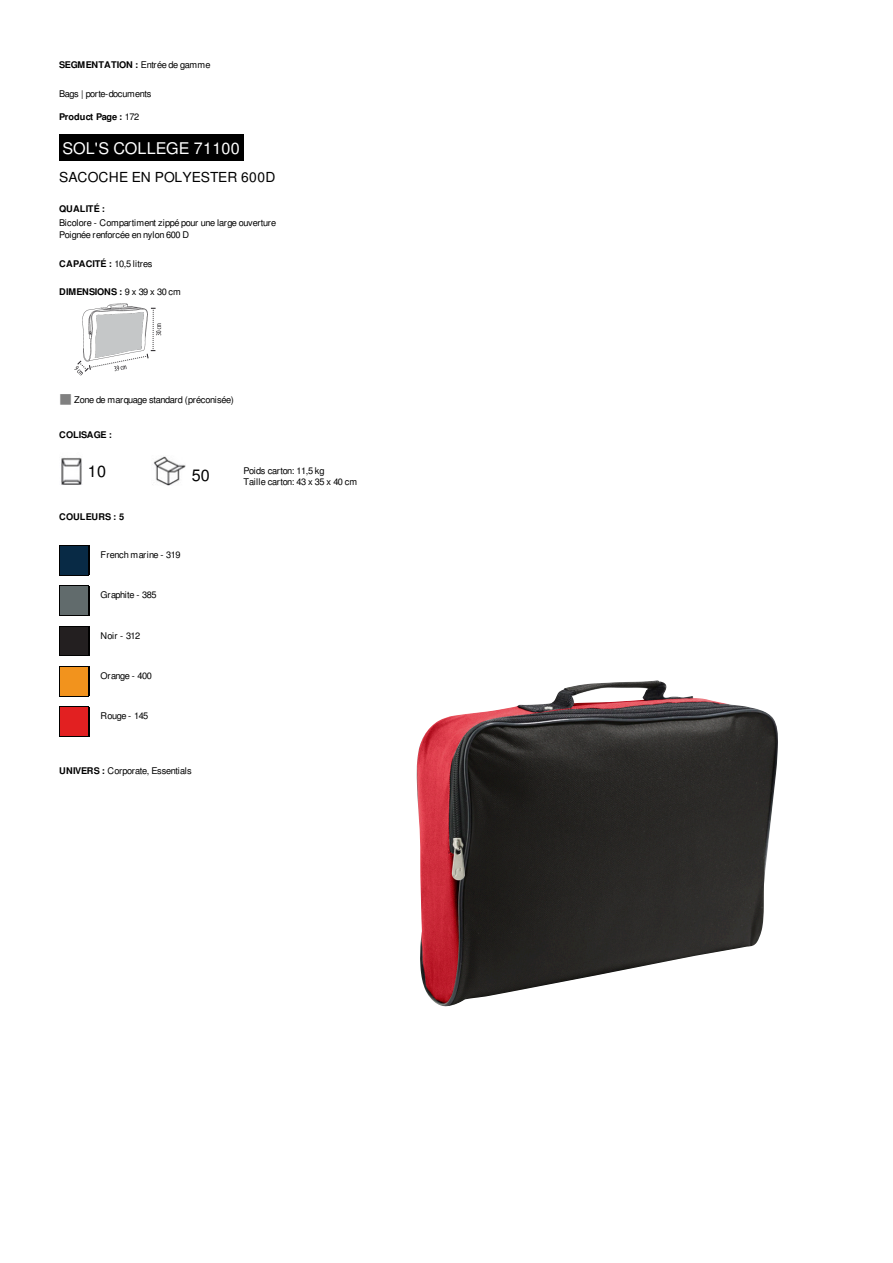
<style>
.page{position:relative;width:893px;height:1263px;background:#fff}
.page>*{position:absolute;margin:0;border:0;box-sizing:border-box;transform-origin:0 0}
.t1{font:16.2px "Nimbus San L";letter-spacing:.01em;color:#fff}
.t2{font:16.2px "Nimbus San L";color:#000}
.t3{font:13.8px "Nimbus San L";color:#000}
.t4{font:9.15px/13.8px "Nimbus San L";letter-spacing:-.055em;color:#000}
.t5{font:9.15px/11.6px "Nimbus San L";letter-spacing:-.03em;color:#000}
.t6{font:700 9.15px "Nimbus San L";letter-spacing:-.015em;color:#000}
.t7{font:9.15px "Nimbus San L";color:#000}
.t8{font:700 9.15px "Nimbus San L";letter-spacing:.03em;color:#000}
.s1{font-weight:400}
.s2{font-weight:700}
.s3{font-family:"DejaVu Sans";font-size:13.8px;color:#808080}
</style>
<div class="page">
<hr style="left:59px;top:545px;width:30px;height:1px;background:#000">
<hr style="left:59px;top:574px;width:30px;height:1px;background:#000">
<hr style="left:59px;top:545px;width:1px;height:30px;background:#000">
<hr style="left:88px;top:545px;width:1px;height:30px;background:#000">
<img style="left:60px;top:546px;width:28px;height:28px">
<hr style="left:59px;top:586px;width:30px;height:1px;background:#000">
<hr style="left:59px;top:614px;width:30px;height:2px;background:#000">
<hr style="left:59px;top:586px;width:1px;height:30px;background:#000">
<hr style="left:88px;top:586px;width:1px;height:30px;background:#000">
<img style="left:60px;top:587px;width:28px;height:27px">
<hr style="left:59px;top:626px;width:30px;height:1px;background:#000">
<hr style="left:59px;top:655px;width:30px;height:1px;background:#000">
<hr style="left:59px;top:626px;width:1px;height:30px;background:#000">
<hr style="left:88px;top:626px;width:1px;height:30px;background:#000">
<img style="left:60px;top:627px;width:28px;height:28px">
<hr style="left:59px;top:666px;width:30px;height:1px;background:#000">
<hr style="left:59px;top:695px;width:30px;height:1px;background:#000">
<hr style="left:59px;top:666px;width:1px;height:30px;background:#000">
<hr style="left:88px;top:666px;width:1px;height:30px;background:#000">
<img style="left:60px;top:667px;width:28px;height:28px">
<hr style="left:59px;top:707px;width:30px;height:1px;background:#000">
<hr style="left:59px;top:735px;width:30px;height:2px;background:#000">
<hr style="left:59px;top:707px;width:1px;height:30px;background:#000">
<hr style="left:88px;top:707px;width:1px;height:30px;background:#000">
<img style="left:60px;top:708px;width:28px;height:27px">
<div style="left:59px;top:134px;width:184px;height:27px;background:#000"></div>
<img style="left:74px;top:303px;width:88px;height:73px">
<img style="left:61px;top:457px;width:21px;height:28px">
<img style="left:152px;top:456px;width:34px;height:29px">
<img style="left:417px;top:680px;width:361px;height:326px">
<p class="t6" style="left:59px;top:60px;width:153px">SEGMENTATION : <span class="s1">Entrée de gamme</span></p>
<p class="t4" style="left:59px;top:88px;width:94px">Bags | porte-documents</p>
<p class="t6" style="left:59px;top:112px;width:82px">Product Page : <span class="s1">172</span></p>
<p class="t1" style="left:63px;top:142px;width:179px">SOL'S COLLEGE 71100</p>
<p class="t3" style="left:59px;top:172px;width:218px">SACOCHE EN POLYESTER 600D</p>
<p class="t4" style="left:59px;top:203px;width:219px"><span class="s2">QUALITÉ :<br></span>Bicolore - Compartiment zippé pour une large ouverture</p>
<p class="t4" style="left:59px;top:228px;width:131px">Poignée renforcée en nylon 600 D</p>
<p class="t7" style="left:59px;top:260px;width:95px"><span class="s2">CAPACITÉ :</span> 10,5 litres</p>
<p class="t6" style="left:59px;top:287px;width:123px">DIMENSIONS : <span class="s1">9 x 39 x 30 cm</span></p>
<p class="t4" style="left:59px;top:393px;width:176px"><span class="s3">■</span> Zone de marquage standard (préconisée)</p>
<p class="t6" style="left:59px;top:430px;width:54px">COLISAGE :</p>
<p class="t2" style="left:88px;top:465px;width:20px">10</p>
<p class="t2" style="left:192px;top:469px;width:20px">50</p>
<p class="t5" style="left:243px;top:466px;width:115px">Poids carton: 11,5 kg<br>Taille carton: 43 x 35 x 40 cm</p>
<p class="t8" style="left:59px;top:511px;width:67px">COULEURS : 5</p>
<p class="t5" style="left:101px;top:550px;width:82px">French marine - 319</p>
<p class="t4" style="left:101px;top:589px;width:57px">Graphite - 385</p>
<p class="t4" style="left:101px;top:629px;width:41px">Noir - 312</p>
<p class="t4" style="left:101px;top:670px;width:53px">Orange - 400</p>
<p class="t4" style="left:101px;top:710px;width:49px">Rouge - 145</p>
<p class="t5" style="left:59px;top:765px;width:134px"><span class="s2">UNIVERS :</span> Corporate, Essentials</p>
</div>
